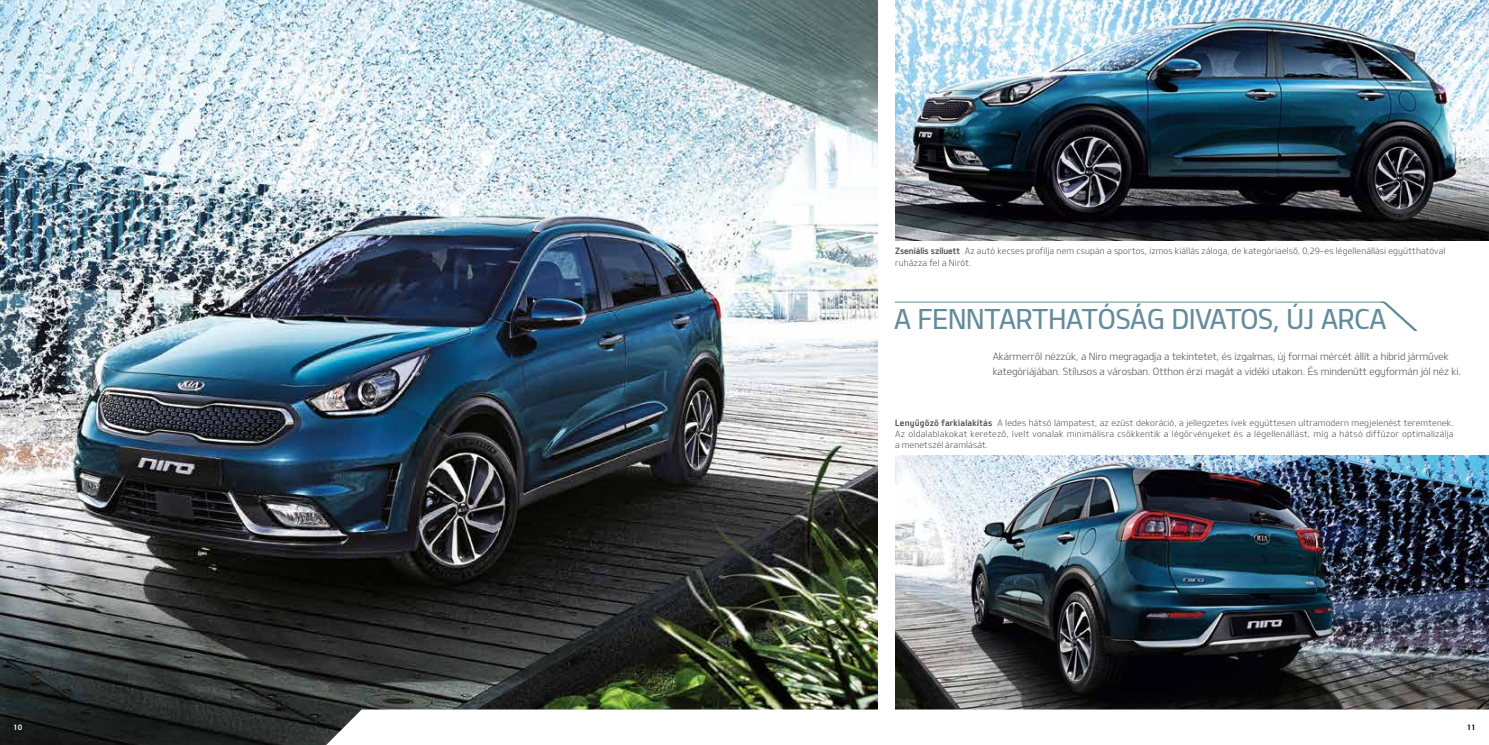
<style>
.page{position:relative;width:1489px;height:745px;background:#fff}
.page>*{position:absolute;margin:0;border:0;box-sizing:border-box;transform-origin:0 0}
.t1{font:27.5px "Design KOTFM";letter-spacing:-.01em;color:#618c9d;scale:.95 1}
.t2{font:10px/15px "Design KOTFL";letter-spacing:-.005em;color:#575756;scale:.95 1}
.t3{font:8.75px/11.2px "Design KOTFL";letter-spacing:.02em;color:#575756;scale:.95 1}
.t4{font:7.5px "Design KOTFB";color:#fff}
.t5{font:7.5px "Design KOTFB";color:#000}
.s1{font-family:"Design KOTFB"}
</style>
<div class="page">
<img style="left:0;top:0;width:877px;height:744px">
<img style="left:895px;top:455px;width:593px;height:254px">
<img style="left:895px;top:0;width:593px;height:240px">
<svg style="left:326px;top:709px;width:1162px;height:35px"></svg>
<svg style="left:894px;top:301px;width:523px;height:30px"></svg>
<p class="t3" style="left:895px;top:245px;width:580px"><span class="s1">Zseniális sziluett</span> Az autó kecses profilja nem csupán a sportos, izmos kiállás záloga, de kategóriaelső, 0,29- es légellenállási együtthatóval ruházza fel a Nirót.</p>
<h1 class="t1" style="left:894px;top:301px;width:520px">A FENNTARTHATÓSÁG DIVATOS, ÚJ ARCA</h1>
<p class="t2" style="left:992px;top:349px;width:494px">Akármerről nézzük, a Niro megragadja a tekintetet, és izgalmas, új formai mércét állít a hibrid járművek kategóriájában. Stílusos a városban. Otthon érzi magát a vidéki utakon. És mindenütt egyformán jól néz ki.</p>
<p class="t3" style="left:895px;top:416px;width:589px;text-align:justify"><span class="s1">Lenyűgöző farkialakítás</span> A ledes hátsó lámpatest, az ezüst dekoráció, a jellegzetes ívek együttesen ultramodern megjelenést teremtenek.<br>Az oldalablakokat keretező, ívelt vonalak minimálisra csökkentik a légörvényeket és a légellenállást, míg a hátsó diffúzor optimalizálja a menetszél áramlását.</p>
<p class="t4" style="left:13px;top:721px;width:10px">10</p>
<p class="t5" style="left:1466px;top:721px;width:10px">11</p>
</div>
